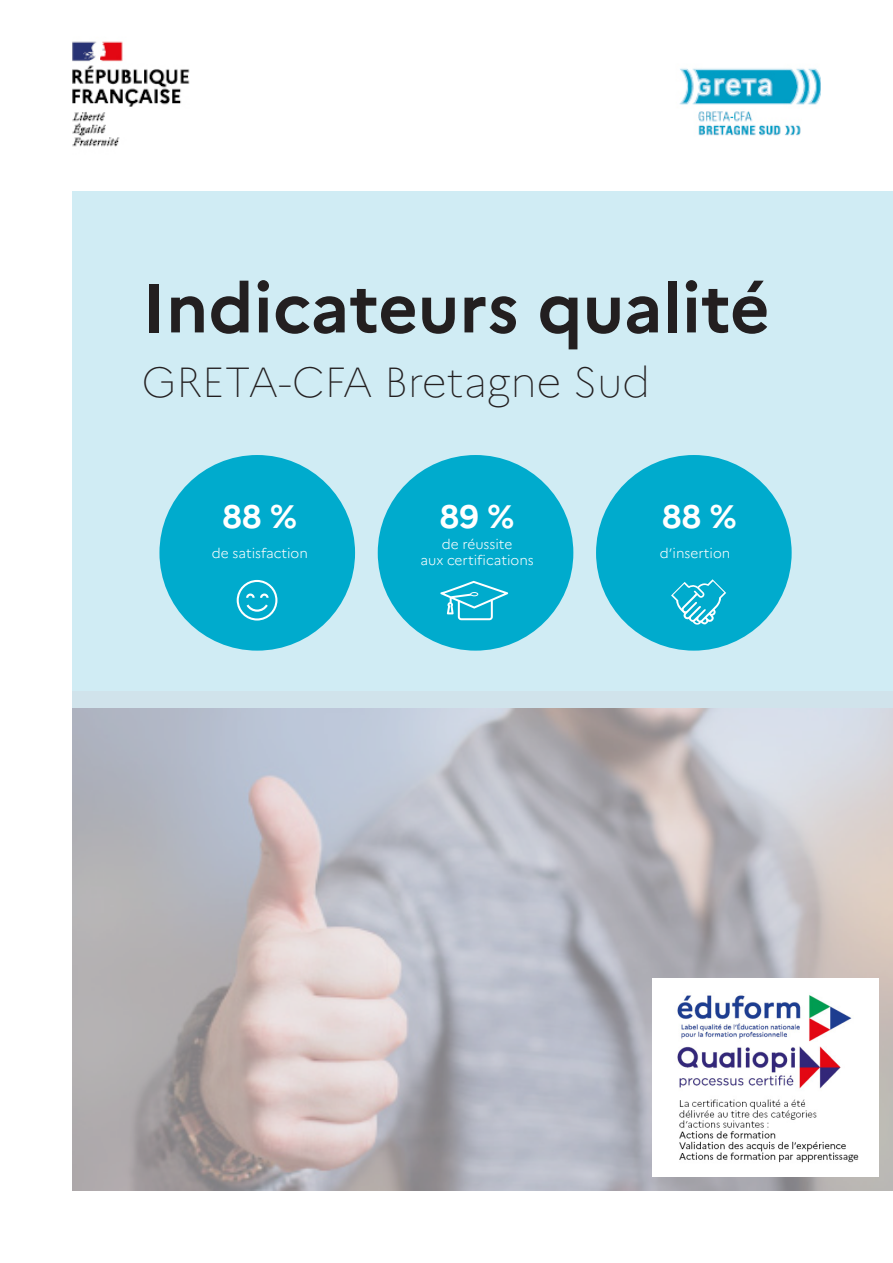
<style>
.page{position:relative;width:893px;height:1263px;background:#fff}
.page>*{position:absolute;margin:0;border:0;box-sizing:border-box;transform-origin:0 0}
.t1{font:700 69px "Marianne";color:#231f20}
.t2{font:100 42px "Marianne";color:#231f20}
.t3{font:700 32.4px "Marianne";color:#fff}
.t4{font:16.5px "Marianne";color:#fff}
.t5{font:300 13.65px "Marianne";color:#fff}
</style>
<div class="page">
<div style="left:72px;top:191px;width:821px;height:517px;background:#d0ecf4"></div>
<div style="left:596px;top:455px;width:196px;height:196px;background:#00abcd;border-radius:50%"></div>
<div style="left:159px;top:455px;width:196px;height:196px;background:#00abcd;border-radius:50%"></div>
<div style="left:378px;top:455px;width:195px;height:196px;background:#00abcd;border-radius:50%"></div>
<svg style="left:72px;top:708px;width:821px;height:483px;background:#bcb9bf"></svg>
<div style="left:653px;top:978px;width:226px;height:198px;background:#fff"></div>
<img style="left:677px;top:995px;width:182px;height:168px">
<div style="left:237px;top:580px;width:40px;height:40px;border:2px solid #fff;border-radius:50%"></div>
<svg style="left:246px;top:593px;width:23px;height:19px"></svg>
<img style="left:72px;top:41px;width:749px;height:106px">
<svg style="left:440px;top:581px;width:68px;height:39px"></svg>
<svg style="left:671px;top:579px;width:55px;height:46px"></svg>
<p class="t1" style="left:142px;top:266px;width:629px">Indicateurs qualité</p>
<p class="t2" style="left:142px;top:356px;width:510px">GRETA-CFA Bretagne Sud</p>
<p class="t3" style="left:223px;top:496px;width:76px">88 %</p>
<p class="t5" style="left:212px;top:545px;width:97px">de satisfaction</p>
<p class="t3" style="left:440px;top:496px;width:76px">89 %</p>
<p class="t5" style="left:442px;top:536px;width:72px">de réussite</p>
<p class="t5" style="left:421px;top:552px;width:115px">aux certifications</p>
<p class="t3" style="left:662px;top:496px;width:76px">88 %</p>
<p class="t5" style="left:660px;top:545px;width:72px">d’insertion</p>
<p class="t4" style="left:657px;top:542px;width:38px">Taux</p>
</div>
